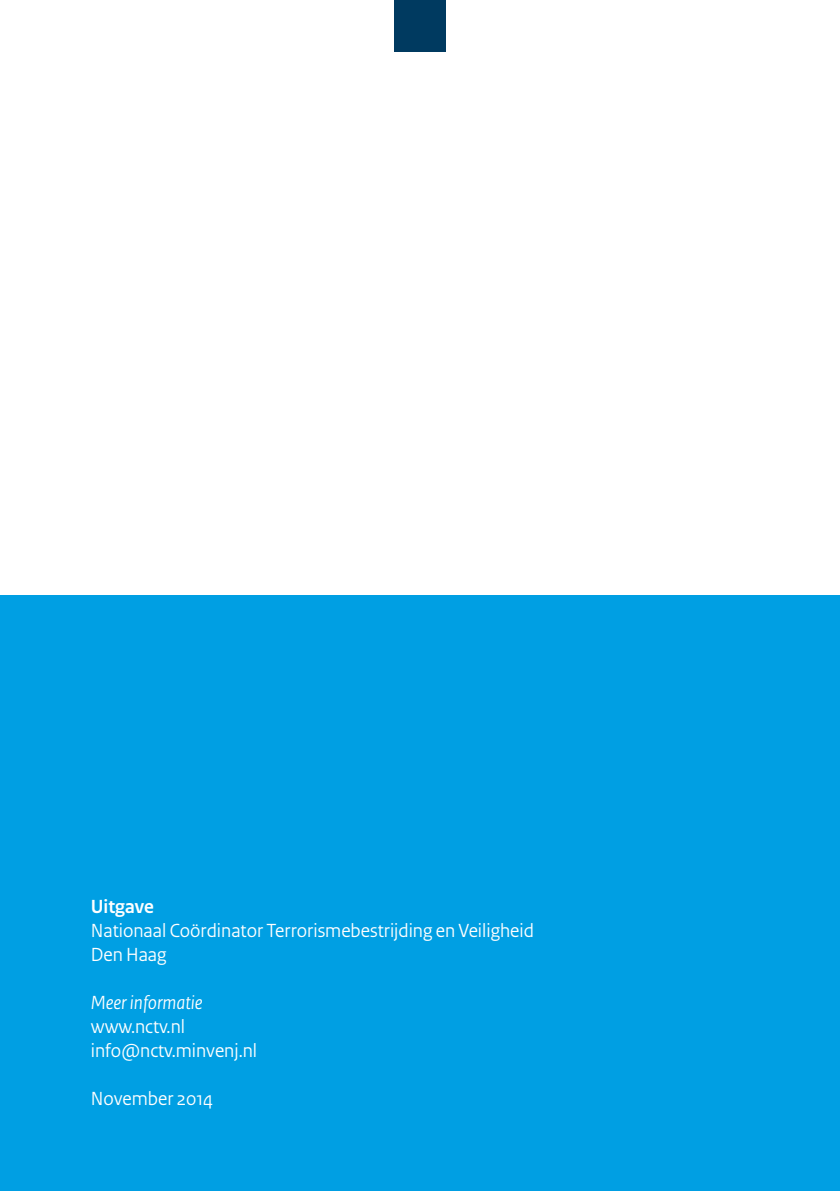
<style>
.page{position:relative;width:840px;height:1191px;background:#fff}
.page>*{position:absolute;margin:0;border:0;box-sizing:border-box;transform-origin:0 0}
.t1{font:20px/24px "Rijksoverheid Sans Heading";color:#fff}
.t2{font:italic 20px "Rijksoverheid Sans Heading";color:#fff}
.t3{font:700 20px "Rijksoverheid Sans Heading";color:#fff}
</style>
<div class="page">
<div style="left:0;top:595px;width:839px;height:596px;background:#009fe3"></div>
<hr style="left:839px;top:0;width:1px;height:1191px;background:#009fe3">
<div style="left:394px;top:0;width:51px;height:52px;background:#003a60"></div>
<p class="t3" style="left:91px;top:895px;width:64px">Uitgave</p>
<p class="t1" style="left:91px;top:918px;width:444px">Nationaal Coördinator Terrorismebestrijding en Veiligheid<br>Den Haag</p>
<p class="t2" style="left:91px;top:991px;width:113px">Meer informatie</p>
<p class="t1" style="left:91px;top:1014px;width:168px">www.nctv.nl info@nctv.minvenj.nl</p>
<p class="t1" style="left:91px;top:1086px;width:124px">November 2014</p>
</div>
